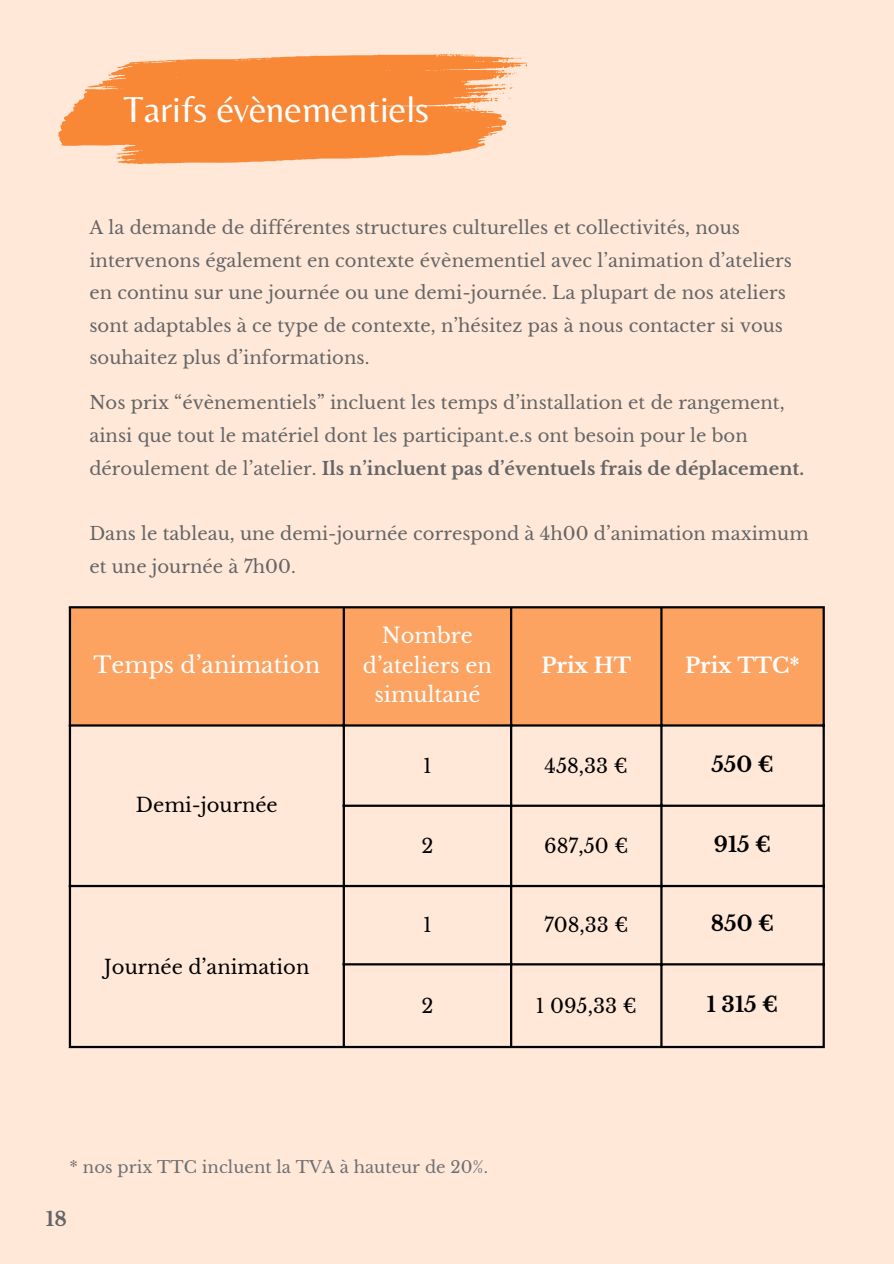
<style>
.page{position:relative;width:894px;height:1264px;background:#fff}
.page>*{position:absolute;margin:0;border:0;box-sizing:border-box;transform-origin:0 0}
.t1{font:37.5px "Belleza";color:#fff}
.t2{font:22.5px "Libre Baskerville";color:#fff}
.t3{font:21px/29.2px "Libre Baskerville";color:#fff;text-align:center}
.t4{font:700 21px "Libre Baskerville";color:#000}
.t5{font:700 21px "Libre Baskerville";color:#fff}
.t6{font:19.5px "Libre Baskerville";color:#000}
.t7{font:700 19.5px "Libre Baskerville";color:#646566}
.t8{font:18px/32.7px "Libre Baskerville";letter-spacing:.005em;color:#646566}
.t9{font:16.5px "Libre Baskerville";letter-spacing:.005em;color:#6e7072}
.s1{font-weight:700}
</style>
<div class="page">
<div style="left:0;top:0;width:893px;height:1263px;background:#ffe8d8"></div>
<div style="left:71px;top:608px;width:751px;height:116px;background:#fda362"></div>
<svg style="left:71px;top:805px;width:751px;height:240px"></svg>
<hr style="left:69px;top:608px;width:2px;height:437px;background:#000">
<hr style="left:342px;top:608px;width:3px;height:437px;background:#000">
<hr style="left:510px;top:608px;width:2px;height:437px;background:#000">
<hr style="left:660px;top:608px;width:2px;height:437px;background:#000">
<hr style="left:822px;top:608px;width:2px;height:437px;background:#000">
<hr style="left:69px;top:606px;width:755px;height:2px;background:#000">
<hr style="left:69px;top:724px;width:755px;height:2px;background:#000">
<hr style="left:342px;top:804px;width:482px;height:2px;background:#000">
<hr style="left:69px;top:884px;width:755px;height:3px;background:#000">
<hr style="left:342px;top:963px;width:482px;height:2px;background:#000">
<hr style="left:69px;top:1045px;width:755px;height:3px;background:#000">
<svg style="left:58px;top:54px;width:469px;height:110px;fill:#f88736"></svg>
<p class="t1" style="left:124px;top:87px;width:307px">Tarifs évènementiels</p>
<p class="t8" style="left:89px;top:211px;width:704px">A la demande de différentes structures culturelles et collectivités, nous intervenons également en contexte évènementiel avec l’animation d’ateliers en continu sur une journée ou une demi-journée. La plupart de nos ateliers sont adaptables à ce type de contexte, n’hésitez pas à nous contacter si vous souhaitez plus d’informations.</p>
<p class="t8" style="left:89px;top:387px;width:716px">Nos prix “évènementiels” incluent les temps d’installation et de rangement, ainsi que tout le matériel dont les participant.e.s ont besoin pour le bon déroulement de l’atelier. <span class="s1">Ils n’incluent pas d’éventuels frais de déplacement.</span></p>
<p class="t8" style="left:89px;top:517px;width:720px">Dans le tableau, une demi-journée correspond à 4h00 d’animation maximum et une journée à 7h00.</p>
<p class="t2" style="left:93px;top:650px;width:228px">Temps d’animation</p>
<p class="t6" style="left:136px;top:793px;width:143px">Demi-journée</p>
<p class="t6" style="left:104px;top:954px;width:207px">Journée d’animation</p>
<h1 class="t3" style="left:363px;top:621px;width:131px">Nombre d’ateliers en simultané</h1>
<p class="t5" style="left:541px;top:652px;width:91px">Prix HT</p>
<p class="t5" style="left:685px;top:652px;width:116px">Prix TTC*</p>
<p class="t6" style="left:423px;top:753px;width:10px">1</p>
<p class="t6" style="left:544px;top:753px;width:85px">458,33 €</p>
<p class="t4" style="left:711px;top:751px;width:64px">550 €</p>
<p class="t6" style="left:421px;top:834px;width:14px">2</p>
<p class="t6" style="left:544px;top:834px;width:86px">687,50 €</p>
<p class="t4" style="left:713px;top:831px;width:59px">915 €</p>
<p class="t6" style="left:423px;top:913px;width:10px">1</p>
<p class="t6" style="left:544px;top:913px;width:86px">708,33 €</p>
<p class="t4" style="left:710px;top:910px;width:65px">850 €</p>
<p class="t6" style="left:421px;top:993px;width:14px">2</p>
<p class="t6" style="left:535px;top:993px;width:102px">1 095,33 €</p>
<p class="t4" style="left:706px;top:991px;width:73px">1 315 €</p>
<p class="t9" style="left:70px;top:1157px;width:420px">* nos prix TTC incluent la TVA à hauteur de 20%.</p>
<p class="t7" style="left:46px;top:1206px;width:22px">18</p>
</div>
